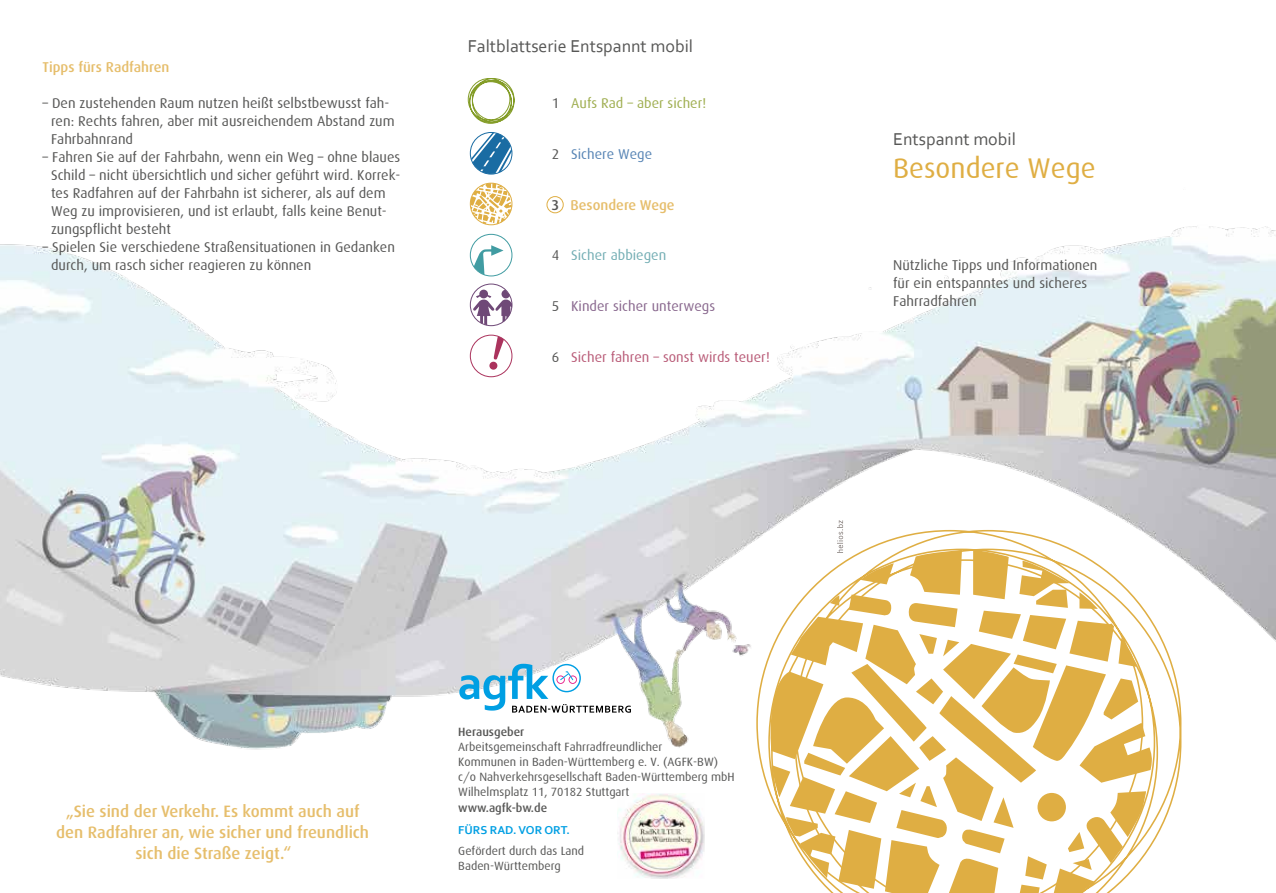
<style>
.page{position:relative;width:1276px;height:893px;background:#fff}
.page>*{position:absolute;margin:0;border:0;box-sizing:border-box;transform-origin:0 0}
.t1{font:28.5px "Dax";color:#dfae43}
.t2{font:18px "Corbel";color:#575756}
.t3{font:500 16.5px/21px "Dax OT";color:#e6be6c;text-align:center}
.t4{font:14.25px/18px "Dax";color:#575756}
.t5{font:500 14.25px "Dax OT";color:#e6be6c}
.t6{font:14.25px "Dax";color:#b95c78}
.t7{font:14.25px "Dax";color:#89688e}
.t8{font:14.25px "Dax";color:#9fae50}
.t9{font:14.25px "Dax";color:#74aeb4}
.t10{font:14.25px "Dax";color:#5885b5}
.t11{font:12px/15px "Dax";color:#575756}
.t12{font:500 12px "Dax OT";color:#575756}
.t13{font:700 12px "Corbel";color:#009fe3}
.s1{color:#575756}
</style>
<div class="page">
<img style="left:0;top:196px;width:1276px;height:554px">
<svg style="left:755px;top:529px;width:427px;height:316px"></svg>
<svg style="left:767px;top:520px;width:385px;height:373px"></svg>
<svg style="left:467px;top:78px;width:48px;height:46px"></svg>
<div style="left:470px;top:335px;width:42px;height:42px;border:1px solid #ab335d;border-radius:50%"></div>
<svg style="left:493px;top:336px;width:11px;height:24px"></svg>
<div style="left:489px;top:362px;width:8px;height:8px;background:#ab335d;border-radius:50%"></div>
<div style="left:470px;top:234px;width:42px;height:42px;border:1px solid #419ca2;border-radius:50%"></div>
<svg style="left:474px;top:245px;width:29px;height:30px"></svg>
<div style="left:470px;top:132px;width:42px;height:42px;border:1px solid #1a6ca3;border-radius:50%"></div>
<svg style="left:471px;top:132px;width:41px;height:43px"></svg>
<div style="left:470px;top:183px;width:42px;height:42px;border:1px solid #dfae43;border-radius:50%"></div>
<svg style="left:470px;top:183px;width:42px;height:41px"></svg>
<div style="left:470px;top:284px;width:42px;height:42px;border:1px solid #6f4977;border-radius:50%"></div>
<svg style="left:473px;top:290px;width:39px;height:35px"></svg>
<div style="left:546px;top:196px;width:17px;height:17px;border:1px solid #dfae43;border-radius:50%"></div>
<img style="left:618px;top:793px;width:86px;height:86px">
<svg style="left:459px;top:664px;width:172px;height:49px"></svg>
<p class="t5" style="left:43px;top:58px;width:128px">Tipps fürs Radfahren</p>
<p class="t4" style="left:51px;top:94px;width:345px;text-indent:-9px">– Den zustehenden Raum nutzen heißt selbstbewusst fah&shy;ren: Rechts fahren, aber mit ausreichendem Abstand zum<br>Fahrbahnrand</p>
<p class="t4" style="left:51px;top:148px;width:351px;text-indent:-9px">– Fahren Sie auf der Fahrbahn, wenn ein Weg – ohne blaues Schild – nicht übersichtlich und sicher geführt wird. Korrek&shy;tes Radfahren auf der Fahrbahn ist sicherer, als auf dem Weg zu improvisieren, und ist erlaubt, falls keine Benut&shy;zungspflicht besteht</p>
<p class="t4" style="left:51px;top:238px;width:345px;text-indent:-9px">– Spielen Sie verschiedene Straßensituationen in Gedanken durch, um rasch sicher reagieren zu können</p>
<p class="t2" style="left:468px;top:35px;width:227px">Faltblattserie Entspannt mobil</p>
<p class="t8" style="left:552px;top:95px;width:156px"><span class="s1">1</span> Aufs Rad – aber sicher!</p>
<p class="t10" style="left:552px;top:146px;width:102px"><span class="s1">2</span> Sichere Wege</p>
<p class="t5" style="left:552px;top:196px;width:124px"><span class="s1">3</span> Besondere Wege</p>
<p class="t9" style="left:552px;top:248px;width:116px"><span class="s1">4</span> Sicher abbiegen</p>
<p class="t7" style="left:552px;top:298px;width:165px"><span class="s1">5</span> Kinder sicher unterwegs</p>
<p class="t6" style="left:552px;top:349px;width:219px"><span class="s1">6</span> Sicher fahren – sonst wirds teuer!</p>
<p class="t2" style="left:893px;top:128px;width:124px">Entspannt mobil</p>
<h1 class="t1" style="left:893px;top:153px;width:204px">Besondere Wege</h1>
<p class="t4" style="left:893px;top:256px;width:206px">Nützliche Tipps und Informationen für ein entspanntes und sicheres<br>Fahrradfahren</p>
<p class="t3" style="left:56px;top:801px;width:314px">„Sie sind der Verkehr. Es kommt auch auf den Radfahrer an, wie sicher und freundlich sich die Straße zeigt.“</p>
<p class="t12" style="left:458px;top:725px;width:68px">Herausgeber</p>
<p class="t11" style="left:458px;top:740px;width:278px">Arbeitsgemeinschaft Fahrradfreundlicher<br>Kommunen in Baden-Württemberg e. V. (AGFK-BW) c/o Nahverkehrsgesellschaft Baden-Württemberg mbH Wilhelmsplatz 11, 70182 Stuttgart</p>
<p class="t12" style="left:458px;top:800px;width:90px">www.agfk-bw.de</p>
<p class="t13" style="left:458px;top:823px;width:113px">FÜRS RAD. VOR ORT.</p>
<p class="t11" style="left:458px;top:844px;width:127px">Gefördert durch das Land<br>Baden-Württemberg</p>
</div>
